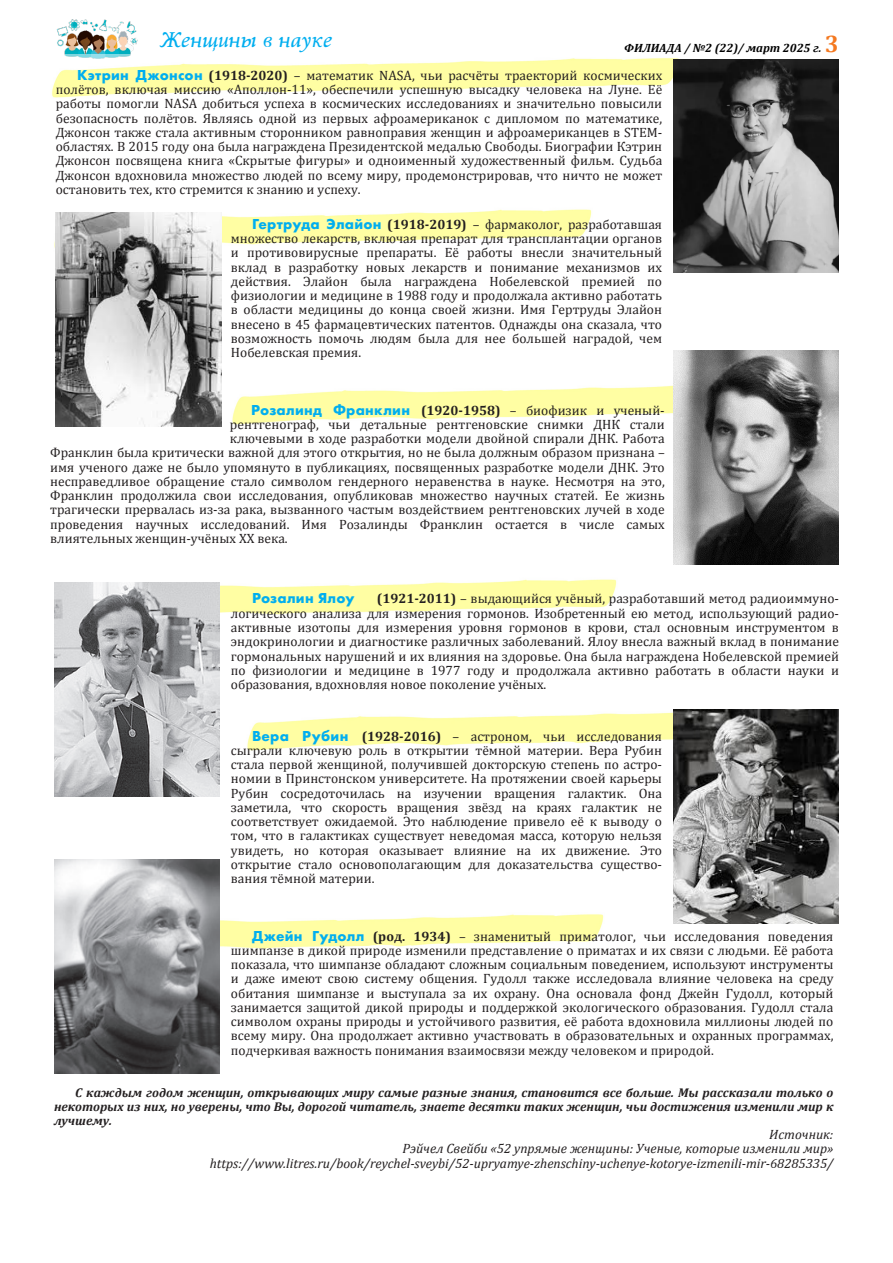
<style>
.page{position:relative;width:893px;height:1263px;background:#fff}
.page>*{position:absolute;margin:0;border:0;box-sizing:border-box;transform-origin:0 0}
.t1{font:italic 21px "Kelvinch";color:#00aeef}
.осн__текст_уменьшен{font:700 15px "Futura PT";letter-spacing:.015em;color:#00aeef}
.осн__текст_уменьшен-2{font:13.5px/14.2px "Cambria";color:#231f20;text-align:justify}
.источники{font:italic 13.5px "Cambria";color:#231f20}
.вступление_мелк{font:italic 700 12.75px/14.1px "Cambria";color:#231f20;text-align:justify}
.t2{font:italic 700 12px "Cambria";color:#000}
.s1{font-style:normal;font-size:24px;color:#f47921}
.s2{font-family:"Futura PT";font-weight:700;font-size:15px;color:#00aeef}
.s3{font-weight:700}
</style>
<div class="page">
<img style="left:56px;top:19px;width:82px;height:35px">
<img style="left:52px;top:54px;width:746px;height:44px">
<img style="left:220px;top:914px;width:384px;height:35px">
<img style="left:247px;top:712px;width:426px;height:39px">
<img style="left:54px;top:209px;width:538px;height:53px">
<img style="left:72px;top:579px;width:545px;height:36px">
<img style="left:232px;top:385px;width:441px;height:40px">
<img style="left:673px;top:60px;width:166px;height:212px">
<img style="left:56px;top:213px;width:165px;height:214px">
<img style="left:673px;top:351px;width:166px;height:214px">
<img style="left:54px;top:583px;width:166px;height:214px">
<img style="left:673px;top:709px;width:166px;height:214px">
<img style="left:54px;top:859px;width:166px;height:214px">
<h1 class="t1" style="left:160px;top:24px;width:174px">Женщины в науке</h1>
<p class="t2" style="left:624px;top:40px;width:216px">ФИЛИАДА / №2 (22)/ март 2025 г. <span class="s1">3</span></p>
<p class="осн__текст_уменьшен-2" style="left:56px;top:68px;width:608px;text-indent:21px"><span class="s2">Кэтрин Джонсон</span> <span class="s3">(1918-2020)</span> – математик NASA, чьи расчёты траекторий космических полётов, включая миссию «Аполлон-11», обеспечили успешную высадку человека на Луне. Её работы помогли NASA добиться успеха в космических исследованиях и значительно повысили безопасность полётов. Являясь одной из первых афроамериканок с дипломом по математике, Джонсон также стала активным сторонником равноправия женщин и афроамериканцев в STEM&shy;областях. В 2015 году она была награждена Президентской медалью Свободы. Биографии Кэтрин Джонсон посвящена книга «Скрытые фигуры» и одноименный художественный фильм. Судьба Джонсон вдохновила множество людей по всему миру, продемонстрировав, что ничто не может остановить тех, кто стремится к знанию и успеху.</p>
<p class="осн__текст_уменьшен-2" style="left:231px;top:217px;width:433px;text-indent:21px"><span class="s2">Гертруда Элайон</span> <span class="s3">(1918-2019)</span> – фармаколог, разработавшая множество лекарств, включая препарат для трансплантации органов и противовирусные препараты. Её работы внесли значительный вклад в разработку новых лекарств и понимание механизмов их действия. Элайон была награждена Нобелевской премией по физиологии и медицине в 1988 году и продолжала активно работать в области медицины до конца своей жизни. Имя Гертруды Элайон внесено в 45 фармацевтических патентов. Однажды она сказала, что возможность помочь людям была для нее большей наградой, чем Нобелевская премия.</p>
<p class="осн__текст_уменьшен-2" style="left:251px;top:403px;width:415px"><span class="s2">Розалинд Франклин</span> <span class="s3">(1920-1958)</span> – биофизик и ученый-</p>
<p class="осн__текст_уменьшен-2" style="left:230px;top:417px;width:436px">рентгенограф, чьи детальные рентгеновские снимки ДНК стали</p>
<p class="осн__текст_уменьшен-2" style="left:230px;top:431px;width:436px">ключевыми в ходе разработки модели двойной спирали ДНК. Работа</p>
<p class="осн__текст_уменьшен-2" style="left:50px;top:446px;width:616px">Франклин была критически важной для этого открытия, но не была должным образом признана –</p>
<p class="осн__текст_уменьшен-2" style="left:50px;top:460px;width:616px">имя ученого даже не было упомянуто в публикациях, посвященных разработке модели ДНК. Это</p>
<p class="осн__текст_уменьшен-2" style="left:50px;top:474px;width:616px">несправедливое обращение стало символом гендерного неравенства в науке. Несмотря на это,</p>
<p class="осн__текст_уменьшен-2" style="left:50px;top:488px;width:616px">Франклин продолжила свои исследования, опубликовав множество научных статей. Ее жизнь</p>
<p class="осн__текст_уменьшен-2" style="left:50px;top:503px;width:616px">трагически прервалась из-за рака, вызванного частым воздействием рентгеновских лучей в ходе</p>
<p class="осн__текст_уменьшен-2" style="left:50px;top:517px;width:616px">проведения научных исследований. Имя Розалинды Франклин остается в числе самых</p>
<p class="осн__текст_уменьшен-2" style="left:50px;top:531px;width:239px">влиятельных женщин-учёных XX века.</p>
<p class="осн__текст_уменьшен" style="left:252px;top:589px;width:104px">Розалин Ялоу</p>
<p class="осн__текст_уменьшен-2" style="left:231px;top:592px;width:610px;text-indent:146px"><span class="s3">(1921-2011)</span> – выдающийся учёный, разработавший метод радиоиммуно&shy;логического анализа для измерения гормонов. Изобретенный ею метод, использующий радио&shy;активные изотопы для измерения уровня гормонов в крови, стал основным инструментом в эндокринологии и диагностике различных заболеваний. Ялоу внесла важный вклад в понимание гормональных нарушений и их влияния на здоровье. Она была награждена Нобелевской премией по физиологии и медицине в 1977 году и продолжала активно работать в области науки и образования, вдохновляя новое поколение учёных.</p>
<p class="осн__текст_уменьшен-2" style="left:231px;top:729px;width:433px;text-indent:21px"><span class="s2">Вера Рубин</span> <span class="s3">(1928-2016)</span> – астроном, чьи исследования сыграли ключевую роль в открытии тёмной материи. Вера Рубин стала первой женщиной, получившей докторскую степень по астро&shy;номии в Принстонском университете. На протяжении своей карьеры Рубин сосредоточилась на изучении вращения галактик. Она заметила, что скорость вращения звёзд на краях галактик не соответствует ожидаемой. Это наблюдение привело её к выводу о том, что в галактиках существует неведомая масса, которую нельзя увидеть, но которая оказывает влияние на их движение. Это открытие стало основополагающим для доказательства существо&shy;вания тёмной материи.</p>
<p class="осн__текст_уменьшен-2" style="left:231px;top:929px;width:604px;text-indent:21px"><span class="s2">Джейн Гудолл</span> <span class="s3">(род. 1934)</span> – знаменитый приматолог, чьи исследования поведения шимпанзе в дикой природе изменили представление о приматах и их связи с людьми. Её работа показала, что шимпанзе обладают сложным социальным поведением, используют инструменты и даже имеют свою систему общения. Гудолл также исследовала влияние человека на среду обитания шимпанзе и выступала за их охрану. Она основала фонд Джейн Гудолл, который занимается защитой дикой природы и поддержкой экологического образования. Гудолл стала символом охраны природы и устойчивого развития, её работа вдохновила миллионы людей по всему миру. Она продолжает активно участвовать в образовательных и охранных программах, подчеркивая важность понимания взаимосвязи между человеком и природой.</p>
<p class="вступление_мелк" style="left:54px;top:1085px;width:781px;text-indent:21px">С каждым годом женщин, открывающих миру самые разные знания, становится все больше. Мы рассказали только о некоторых из них, но уверены, что Вы, дорогой читатель, знаете десятки таких женщин, чьи достижения изменили мир к лучшему.</p>
<p class="источники" style="left:769px;top:1125px;width:66px">Источник:</p>
<p class="источники" style="left:403px;top:1139px;width:432px">Рэйчел Свейби «52 упрямые женщины: Ученые, которые изменили мир»</p>
<p class="источники" style="left:210px;top:1153px;width:625px">https://www.litres.ru/book/reychel-sveybi/52-upryamye-zhenschiny-uchenye-kotorye-izmenili-mir-68285335/</p>
</div>
